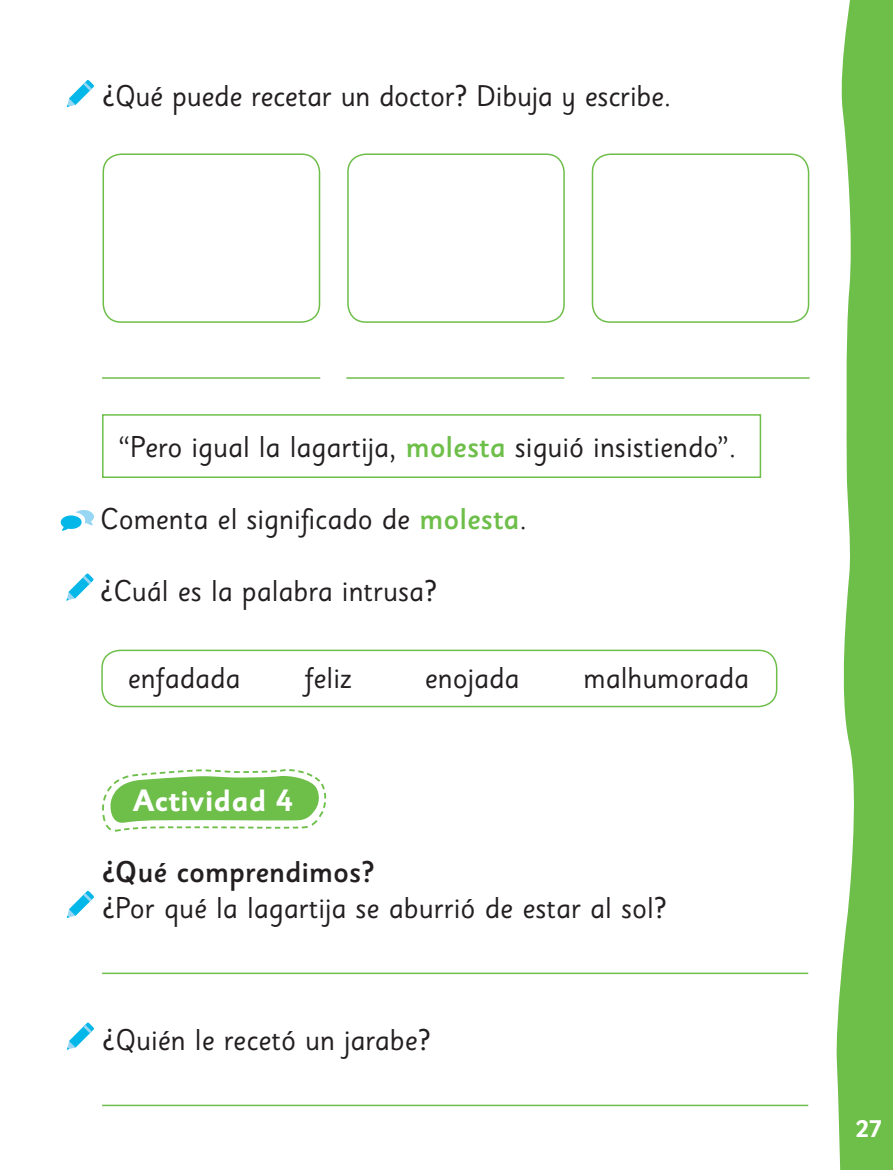
<style>
.page{position:relative;width:893px;height:1170px;background:#fff}
.page>*{position:absolute;margin:0;border:0;box-sizing:border-box;transform-origin:0 0}
.t1{font:700 30.75px "Sassoon Sans Std";color:#fff}
.t2{font:30px "Sassoon Sans Std";color:#231f20}
.t3{font:500 30px "Sassoon Sans Std";color:#231f20}
.t4{font:700 24px "Sassoon Sans Std";color:#fff}
.s1{font-weight:500;color:#6ebe4a}
</style>
<div class="page">
<svg style="left:836px;top:0;width:57px;height:1169px;fill:#6ebe4a"></svg>
<hr style="left:102px;top:972px;width:706px;height:2px;background:#6ebe4a">
<hr style="left:102px;top:1104px;width:706px;height:2px;background:#6ebe4a">
<svg style="left:60px;top:510px;width:34px;height:21px"></svg>
<div style="left:103px;top:153px;width:217px;height:170px;border:2px solid #6ebe4a;border-radius:18px"></div>
<div style="left:347px;top:153px;width:218px;height:170px;border:2px solid #6ebe4a;border-radius:18px"></div>
<div style="left:592px;top:153px;width:217px;height:170px;border:2px solid #6ebe4a;border-radius:18px"></div>
<hr style="left:102px;top:377px;width:218px;height:2px;background:#6ebe4a">
<hr style="left:346px;top:377px;width:218px;height:2px;background:#6ebe4a">
<hr style="left:592px;top:377px;width:218px;height:2px;background:#6ebe4a">
<svg style="left:102px;top:769px;width:224px;height:63px"></svg>
<div style="left:102px;top:414px;width:659px;height:64px;border:2px solid #6ebe4a"></div>
<div style="left:101px;top:649px;width:676px;height:58px;border:2px solid #6ebe4a;border-radius:18px"></div>
<svg style="left:67px;top:80px;width:27px;height:27px"></svg>
<svg style="left:66px;top:573px;width:28px;height:27px"></svg>
<svg style="left:67px;top:890px;width:27px;height:28px"></svg>
<svg style="left:67px;top:1022px;width:27px;height:27px"></svg>
<p class="t2" style="left:102px;top:78px;width:571px">¿Qué puede recetar un doctor? Dibuja y escribe.</p>
<p class="t2" style="left:119px;top:428px;width:619px">“Pero igual la lagartija, <span class="s1">molesta</span> siguió insistiendo”.</p>
<p class="t2" style="left:100px;top:500px;width:428px">Comenta el significado de <span class="s1">molesta</span>.</p>
<p class="t2" style="left:100px;top:572px;width:339px">¿Cuál es la palabra intrusa?</p>
<p class="t2" style="left:128px;top:660px;width:114px">enfadada</p>
<p class="t2" style="left:305px;top:660px;width:49px">feliz</p>
<p class="t2" style="left:425px;top:660px;width:96px">enojada</p>
<p class="t2" style="left:583px;top:660px;width:167px">malhumorada</p>
<p class="t1" style="left:133px;top:781px;width:161px">Actividad 4</p>
<p class="t3" style="left:102px;top:853px;width:274px">¿Qué comprendimos?</p>
<p class="t2" style="left:102px;top:889px;width:567px">¿Por qué la lagartija se aburrió de estar al sol?</p>
<p class="t2" style="left:102px;top:1021px;width:330px">¿Quién le recetó un jarabe?</p>
<p class="t4" style="left:856px;top:1113px;width:28px">27</p>
</div>
